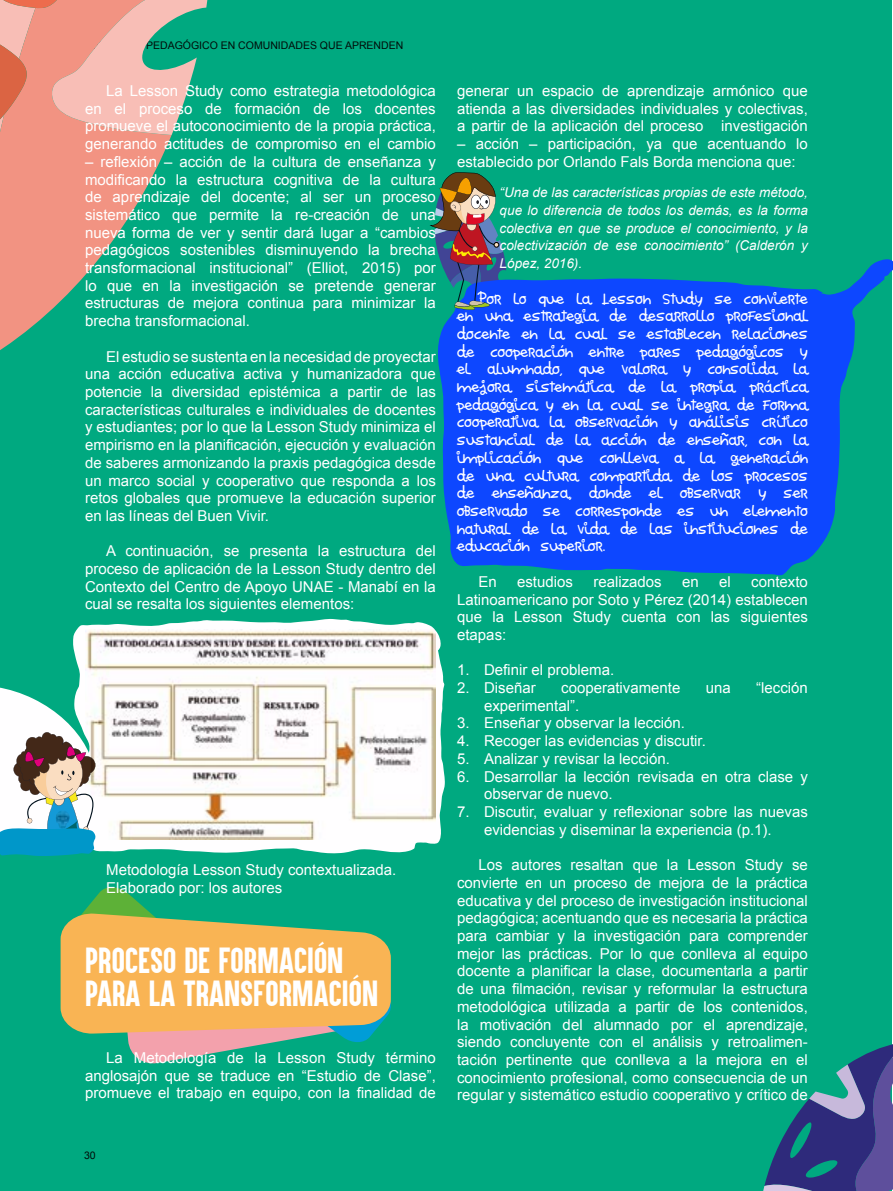
<style>
.page{position:relative;width:893px;height:1191px;background:#fff}
.page>*{position:absolute;margin:0;border:0;box-sizing:border-box;transform-origin:0 0}
.t1{font:30px/33px "Aku&Kamu";letter-spacing:.005em;color:#fff}
.t2{font:15px/17.7px "Arial";color:#fff;text-align:justify}
.t3{font:15px/17.7px "Anna";color:#fff;text-align:justify}
.t4{font:italic 13.5px/17.7px "Arial";color:#fff;text-align:justify}
.t5{font:10.5px "Arial";color:#131313}
</style>
<div class="page">
<div style="left:0;top:0;width:892px;height:1191px;background:#00a980"></div>
<svg style="left:61px;top:887px;width:330px;height:177px"></svg>
<svg style="left:73px;top:618px;width:372px;height:236px;fill:#fffeff"></svg>
<svg style="left:0;top:0;width:208px;height:350px"></svg>
<svg style="left:438px;top:259px;width:455px;height:316px;fill:#0d47ff"></svg>
<img style="left:85px;top:629px;width:350px;height:211px">
<svg style="left:0;top:675px;width:107px;height:181px;background:#9bc1bf"></svg>
<img style="left:430px;top:172px;width:76px;height:148px">
<svg style="left:763px;top:1044px;width:130px;height:147px"></svg>
<p class="t5" style="left:82px;top:39px;width:322px">LIDERAZGO PEDAGÓGICO EN COMUNIDADES QUE APRENDEN</p>
<p class="t2" style="left:85px;top:82px;width:352px;text-indent:21px">La Lesson Study como estrategia metodológica en el proceso de formación de los docentes promueve el autoconocimiento de la propia práctica, generando actitudes de compromiso en el cambio</p>
<p class="t2" style="left:85px;top:153px;width:352px">– reflexión – acción de la cultura de enseñanza y modificando la estructura cognitiva de la cultura de aprendizaje del docente; al ser un proceso sistemático que permite la re-creación de una nueva forma de ver y sentir dará lugar a “cambios pedagógicos sostenibles disminuyendo la brecha transformacional institucional” (Elliot, 2015) por lo que en la investigación se pretende generar estructuras de mejora continua para minimizar la brecha transformacional.</p>
<p class="t2" style="left:85px;top:348px;width:352px;text-indent:21px">El estudio se sustenta en la necesidad de proyectar una acción educativa activa y humanizadora que potencie la diversidad epistémica a partir de las características culturales e individuales de docentes y estudiantes; por lo que la Lesson Study minimiza el empirismo en la planificación, ejecución y evaluación de saberes armonizando la praxis pedagógica desde un marco social y cooperativo que responda a los retos globales que promueve la educación superior en las líneas del Buen Vivir.</p>
<p class="t2" style="left:85px;top:542px;width:352px;text-indent:21px">A continuación, se presenta la estructura del proceso de aplicación de la Lesson Study dentro del Contexto del Centro de Apoyo UNAE - Manabí en la cual se resalta los siguientes elementos:</p>
<p class="t2" style="left:106px;top:861px;width:292px">Metodología Lesson Study contextualizada.<br>Elaborado por: los autores</p>
<h1 class="t1" style="left:85px;top:944px;width:295px">PROCESO DE FORMACIÓN<br>PARA LA TRANSFORMACIÓN</h1>
<p class="t2" style="left:85px;top:1049px;width:352px;text-indent:21px">La Metodología de la Lesson Study término anglosajón que se traduce en “Estudio de Clase”, promueve el trabajo en equipo, con la finalidad de</p>
<p class="t5" style="left:84px;top:1148px;width:13px">30</p>
<p class="t2" style="left:457px;top:82px;width:352px">generar un espacio de aprendizaje armónico que atienda a las diversidades individuales y colectivas, a partir de la aplicación del proceso investigación</p>
<p class="t2" style="left:457px;top:135px;width:352px">– acción – participación, ya que acentuando lo establecido por Orlando Fals Borda menciona que:</p>
<p class="t4" style="left:500px;top:184px;width:310px">“Una de las características propias de este método, que lo diferencia de todos los demás, es la forma colectiva en que se produce el conocimiento, y la colectivización de ese conocimiento” (Calderón y López, 2016).</p>
<p class="t3" style="left:457px;top:288px;width:352px;text-indent:21px">Por lo que la Lesson Study se convierte en una estrategia de desarrollo profesional docente en la cual se establecen relaciones de cooperación entre pares pedagógicos y el alumnado, que valora y consolida la mejora sistemática de la propia práctica pedagógica y en la cual se integra de forma cooperativa la observación y análisis crítico sustancial de la acción de enseñar, con la implicación que conlleva a la generación de una cultura compartida de los procesos de enseñanza, donde el observar y ser observado se corresponde es un elemento natural de la vida de las instituciones de educación superior.</p>
<p class="t2" style="left:478px;top:573px;width:20px">En</p>
<p class="t2" style="left:517px;top:573px;width:57px">estudios</p>
<p class="t2" style="left:593px;top:573px;width:70px">realizados</p>
<p class="t2" style="left:682px;top:573px;width:18px">en</p>
<p class="t2" style="left:719px;top:573px;width:13px">el</p>
<p class="t2" style="left:457px;top:573px;width:352px;text-indent:294px">contexto Latinoamericano por Soto y Pérez (2014) establecen que la Lesson Study cuenta con las siguientes etapas:</p>
<p class="t2" style="left:457px;top:661px;width:159px">1. Definir el problema.</p>
<p class="t2" style="left:457px;top:679px;width:80px">2. Diseñar</p>
<p class="t2" style="left:561px;top:679px;width:121px">cooperativamente</p>
<p class="t2" style="left:706px;top:679px;width:27px">una</p>
<p class="t2" style="left:756px;top:679px;width:53px">“lección</p>
<p class="t2" style="left:484px;top:697px;width:97px">experimental”.</p>
<p class="t2" style="left:457px;top:714px;width:229px">3. Enseñar y observar la lección.</p>
<p class="t2" style="left:457px;top:732px;width:250px">4. Recoger las evidencias y discutir.</p>
<p class="t2" style="left:457px;top:750px;width:214px">5. Analizar y revisar la lección.</p>
<p class="t2" style="left:484px;top:767px;width:325px;text-indent:-27px">6. Desarrollar la lección revisada en otra clase y observar de nuevo.</p>
<p class="t2" style="left:484px;top:803px;width:325px;text-indent:-27px">7. Discutir, evaluar y reflexionar sobre las nuevas evidencias y diseminar la experiencia (p.1).</p>
<p class="t2" style="left:457px;top:856px;width:352px;text-indent:21px">Los autores resaltan que la Lesson Study se convierte en un proceso de mejora de la práctica educativa y del proceso de investigación institucional pedagógica; acentuando que es necesaria la práctica para cambiar y la investigación para comprender mejor las prácticas. Por lo que conlleva al equipo docente a planificar la clase, documentarla a partir de una filmación, revisar y reformular la estructura metodológica utilizada a partir de los contenidos, la motivación del alumnado por el aprendizaje, siendo concluyente con el análisis y retroalimen&shy;tación pertinente que conlleva a la mejora en el conocimiento profesional, como consecuencia de un regular y sistemático estudio cooperativo y crítico de</p>
</div>
